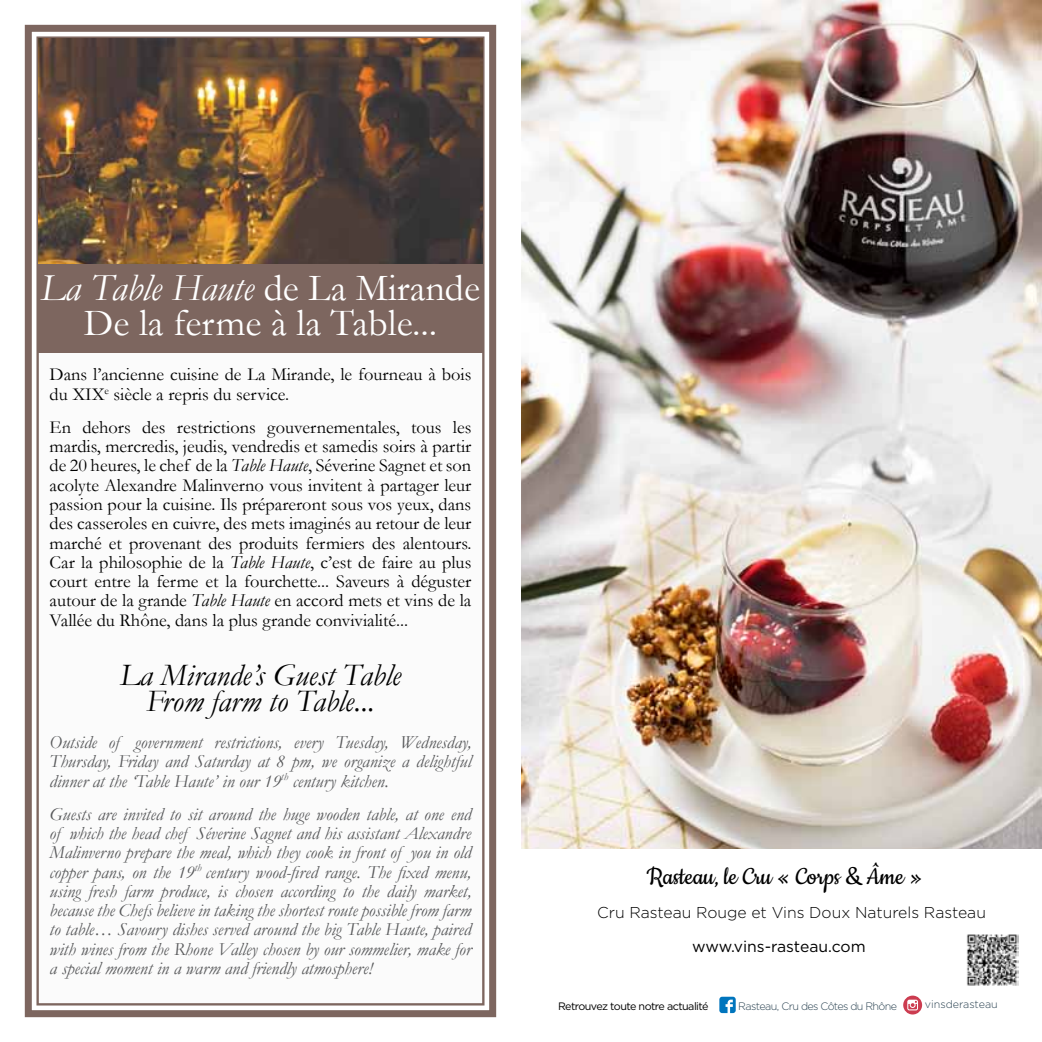
<style>
.page{position:relative;width:1042px;height:1042px;background:#fff}
.page>*{position:absolute;margin:0;border:0;box-sizing:border-box;transform-origin:0 0}
.t1{font:38.5px/35px "Garamond";color:#fff;text-align:center}
.t2{font:italic 31.5px/26.2px "Garamond";color:#000;text-align:center}
.t3{font:28px "Cookie";color:#000}
.t4{font:italic 18.38px/19.2px "Garamond";color:#58595b;text-align:justify}
.t5{font:18.38px/19.2px "Garamond";color:#000}
.t6{font:300 15.75px "Gotham";color:#000}
.t7{font:15.75px "Gotham";color:#000}
.t8{font:13.83px "Gotham";color:#000}
.t9{font:12.25px "Gotham";letter-spacing:-.05em;color:#000}
.t10{font:300 12.25px "Gotham";letter-spacing:-.05em;color:#2c4453}
.t11{font:300 12.25px "Gotham";color:#2c4453}
.t12{font:10.85px "Gotham";letter-spacing:-.05em;color:#000}
.t13{font:300 10.85px "Gotham";letter-spacing:-.05em;color:#2c4453}
.t14{font:300 10.85px "Gotham";color:#2c4453}
.s1{font-style:italic}
</style>
<div class="page">
<svg style="left:24px;top:24px;width:473px;height:994px"></svg>
<svg style="left:35px;top:35px;width:451px;height:971px"></svg>
<img style="left:38px;top:39px;width:444px;height:225px">
<div style="left:38px;top:264px;width:445px;height:88px;background:#7d665f"></div>
<img style="left:522px;top:0;width:519px;height:849px">
<img style="left:966px;top:934px;width:52px;height:52px">
<svg style="left:719px;top:995px;width:204px;height:20px"></svg>
<h1 class="t1" style="left:41px;top:270px;width:441px"><span class="s1">La Table Haute</span> de La Mirande<br>De la ferme à la Table...</h1>
<p class="t5" style="left:50px;top:364px;width:423px">Dans l’ancienne cuisine de La Mirande, le fourneau à bois du XIX<sup>e</sup> siècle a repris du service.</p>
<p class="t5" style="left:50px;top:417px;width:423px;text-align:justify">En dehors des restrictions gouvernementales, tous les mardis, mercredis, jeudis, vendredis et samedis soirs à partir de 20 heures, le chef de la <span class="s1">Table Haute</span>, Séverine Sagnet et son acolyte Alexandre Malinverno vous invitent à partager leur passion pour la cuisine. Ils prépareront sous vos yeux, dans des casseroles en cuivre, des mets imaginés au retour de leur marché et provenant des produits fermiers des alentours.<br>Car la philosophie de la <span class="s1">Table Haute</span>, c’est de faire au plus court entre la ferme et la fourchette... Saveurs à déguster autour de la grande <span class="s1">Table Haute</span> en accord mets et vins de la Vallée du Rhône, dans la plus grande convivialité...</p>
<h2 class="t2" style="left:120px;top:661px;width:283px">La Mirande’s Guest Table<br>From farm to Table...</h2>
<p class="t4" style="left:50px;top:732px;width:423px">Outside of government restrictions, every Tuesday, Wednesday, Thursday, Friday and Saturday at 8 pm, we organize a delightful dinner at the ‘Table Haute’ in our 19<sup>th</sup> century kitchen.</p>
<p class="t4" style="left:50px;top:804px;width:423px">Guests are invited to sit around the huge wooden table, at one end of which the head chef Séverine Sagnet and his assistant Alexandre Malinverno prepare the meal, which they cook in front of you in old copper pans, on the 19<sup>th</sup> century wood-fired range. The fixed menu, using fresh farm produce, is chosen according to the daily market, because the Chefs believe in taking the shortest route possible from farm to table… Savoury dishes served around the big Table Haute, paired with wines from the Rhone Valley chosen by our sommelier, make for a special moment in a warm and friendly atmosphere!</p>
<h3 class="t3" style="left:647px;top:862px;width:277px">Rasteau, le Cru « Corps &amp; Âme »</h3>
<p class="t6" style="left:597px;top:902px;width:390px">Cru Rasteau Rouge et Vins Doux Naturels Rasteau</p>
<p class="t7" style="left:692px;top:936px;width:175px">www.vins-rasteau.com</p>
<p class="t8" style="left:698px;top:944px;width:154px">www.vins-rasteau.com</p>
<p class="t9" style="left:533px;top:998px;width:173px">Retrouvez toute notre actualité</p>
<p class="t10" style="left:737px;top:998px;width:182px">Rasteau, Cru des Côtes du Rhône</p>
<p class="t11" style="left:949px;top:996px;width:84px">vinsderasteau</p>
<p class="t12" style="left:558px;top:999px;width:152px">Retrouvez toute notre actualité</p>
<p class="t13" style="left:738px;top:999px;width:160px">Rasteau, Cru des Côtes du Rhône</p>
<p class="t14" style="left:925px;top:997px;width:75px">vinsderasteau</p>
</div>
